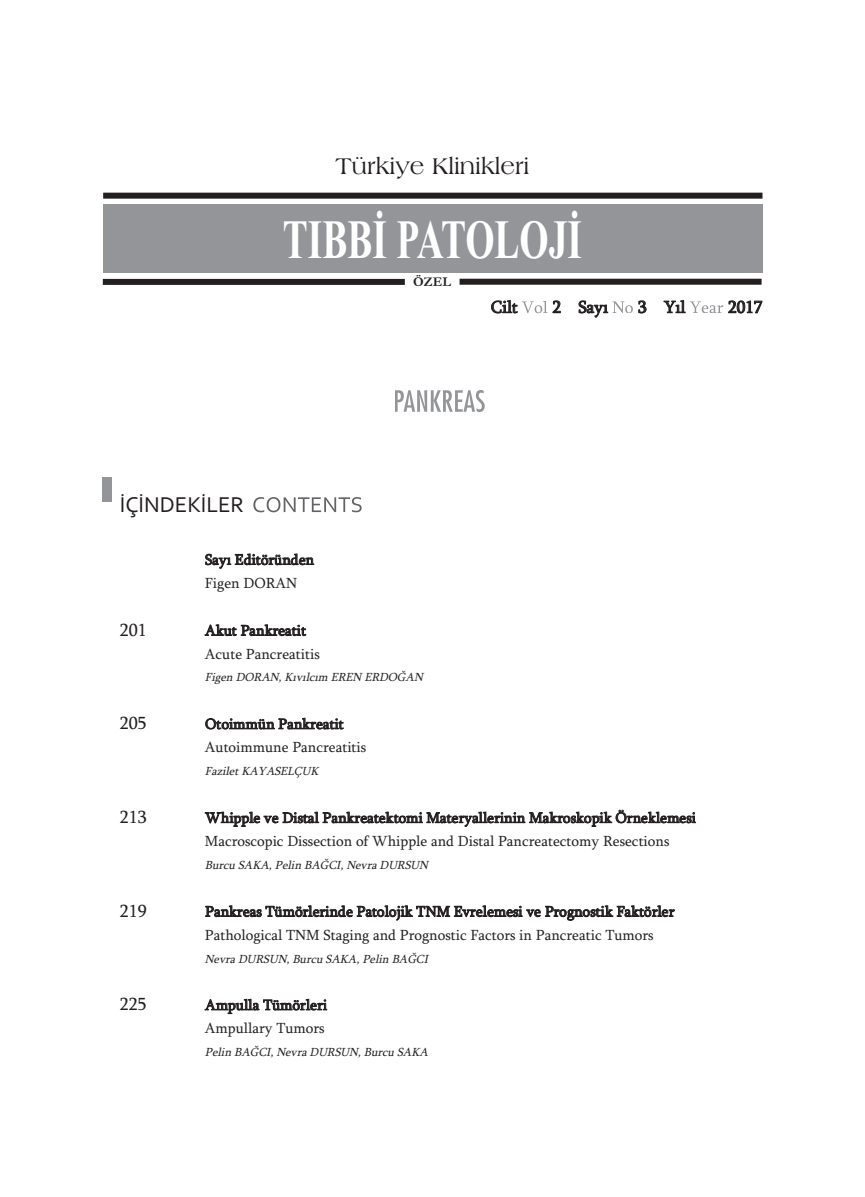
<style>
.page{position:relative;width:865px;height:1197px;background:#fff}
.page>*{position:absolute;margin:0;border:0;box-sizing:border-box;transform-origin:0 0}
.t1{font:700 55.35px "Times New Roman";color:#fff;scale:.68 1}
.t2{font:24px "Americana BT Roman";color:#231f20}
.t3{font:22.5px "Corbel";color:#231f20}
.t4{font:18px "Sylfaen";color:#231f20}
.t5{font:17.25px "Sylfaen";color:#231f20}
.t6{font:15px/23.2px "Sylfaen";color:#231f20}
.t7{font:700 13.5px "Garamond";color:#231f20}
.t8{font:italic 12px "Sylfaen";color:#231f20}
</style>
<div class="page">
<svg style="left:253px;top:497px;width:108px;height:15px"></svg>
<div style="left:103px;top:477px;width:9px;height:25px;background:#939598"></div>
<svg style="left:522px;top:301px;width:25px;height:12px"></svg>
<svg style="left:612px;top:301px;width:21px;height:12px"></svg>
<svg style="left:690px;top:301px;width:33px;height:12px"></svg>
<div style="left:103px;top:204px;width:659px;height:68px;background:#939598"></div>
<div style="left:103px;top:193px;width:659px;height:6px;background:#231f20"></div>
<div style="left:103px;top:279px;width:302px;height:6px;background:#231f20"></div>
<div style="left:459px;top:279px;width:302px;height:6px;background:#231f20"></div>
<svg style="left:395px;top:390px;width:90px;height:22px"></svg>
<h2 class="t2" style="left:335px;top:152px;width:195px">Türkiye Klinikleri</h2>
<h1 class="t1" style="left:283px;top:207px;width:441px">TIBBİ PATOLOJİ</h1>
<p class="t7" style="left:413px;top:274px;width:39px">ÖZEL</p>
<h3 class="t3" style="left:120px;top:491px;width:126px">İÇİNDEKİLER</h3>
<p class="t6" style="left:205px;top:547px;width:111px">Sayı Editöründen<br>Figen DORAN</p>
<p class="t5" style="left:491px;top:296px;width:28px">Cilt</p>
<p class="t5" style="left:552px;top:296px;width:57px">2 Sayı</p>
<p class="t5" style="left:638px;top:296px;width:49px">3 Yıl</p>
<p class="t5" style="left:728px;top:296px;width:36px">2017</p>
<p class="t4" style="left:120px;top:618px;width:28px">201</p>
<p class="t6" style="left:205px;top:618px;width:116px">Akut Pankreatit<br>Acute Pancreatitis</p>
<p class="t8" style="left:205px;top:670px;width:223px">Figen DORAN, Kıvılcım EREN ERDOĞAN</p>
<p class="t4" style="left:120px;top:712px;width:28px">205</p>
<p class="t6" style="left:205px;top:712px;width:163px">Otoimmün Pankreatit<br>Autoimmune Pancreatitis</p>
<p class="t8" style="left:205px;top:764px;width:118px">Fazilet KAYASELÇUK</p>
<p class="t4" style="left:120px;top:806px;width:28px">213</p>
<p class="t6" style="left:205px;top:805px;width:492px">Whipple ve Distal Pankreatektomi Materyallerinin Makroskopik Örneklemesi<br>Macroscopic Dissection of Whipple and Distal Pancreatectomy Resections</p>
<p class="t8" style="left:205px;top:857px;width:228px">Burcu SAKA, Pelin BAĞCI, Nevra DURSUN</p>
<p class="t4" style="left:120px;top:899px;width:28px">219</p>
<p class="t6" style="left:205px;top:899px;width:471px">Pankreas Tümörlerinde Patolojik TNM Evrelemesi ve Prognostik Faktörler<br>Pathological TNM Staging and Prognostic Factors in Pancreatic Tumors</p>
<p class="t8" style="left:205px;top:951px;width:228px">Nevra DURSUN, Burcu SAKA, Pelin BAĞCI</p>
<p class="t4" style="left:120px;top:993px;width:28px">225</p>
<p class="t6" style="left:205px;top:993px;width:124px">Ampulla Tümörleri<br>Ampullary Tumors</p>
<p class="t8" style="left:205px;top:1044px;width:228px">Pelin BAĞCI, Nevra DURSUN, Burcu SAKA</p>
</div>
